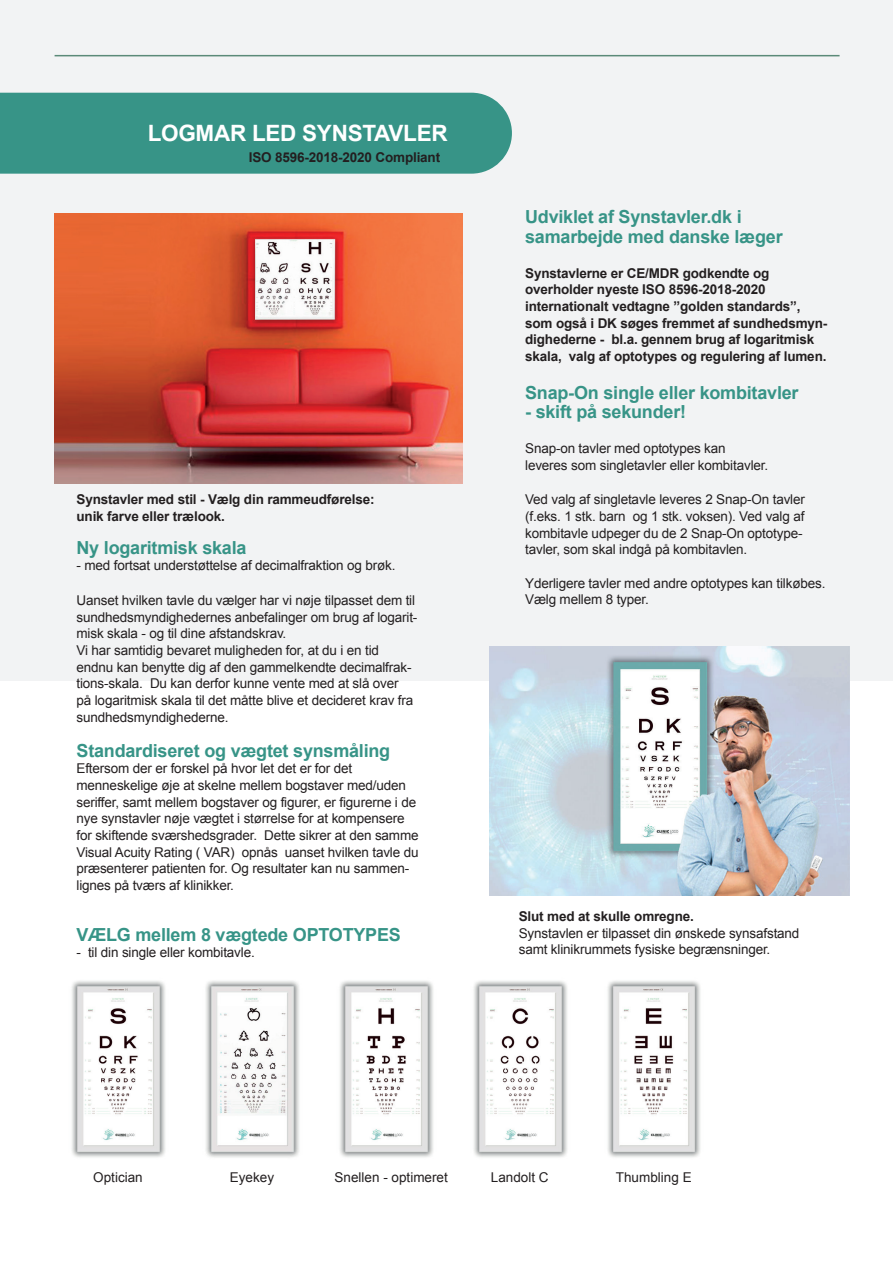
<style>
.page{position:relative;width:893px;height:1263px;background:#fff}
.page>*{position:absolute;margin:0;border:0;box-sizing:border-box;transform-origin:0 0}
.t1{font:700 22.5px "Arial";letter-spacing:-.01em;color:#fff}
.t2{font:700 18px/19.5px "Arial";letter-spacing:-.01em;color:#379487}
.t3{font:13.5px/16.6px "Arial";letter-spacing:-.01em;color:#231f20}
.t4{font:700 13.5px/16.6px "Arial";letter-spacing:-.01em;color:#231f20}
</style>
<div class="page">
<div style="left:0;top:0;width:893px;height:680px;background:#f2f3f4"></div>
<hr style="left:55px;top:55px;width:784px;height:1px;background:#5b8a78">
<img style="left:490px;top:646px;width:360px;height:250px">
<img style="left:55px;top:214px;width:407px;height:270px">
<div style="left:0;top:93px;width:512px;height:81px;background:#379487"></div>
<img style="left:71px;top:981px;width:94px;height:176px">
<img style="left:205px;top:981px;width:94px;height:177px">
<img style="left:339px;top:981px;width:94px;height:176px">
<img style="left:473px;top:981px;width:94px;height:176px">
<img style="left:607px;top:981px;width:93px;height:176px">
<h1 class="t1" style="left:148px;top:119px;width:302px">LOGMAR LED SYNSTAVLER</h1>
<p class="t4" style="left:249px;top:149px;width:193px">ISO 8596-2018-2020 Compliant</p>
<p class="t4" style="left:77px;top:491px;width:300px">Synstavler med stil - Vælg din rammeudførelse: unik farve eller trælook.</p>
<h2 class="t2" style="left:77px;top:538px;width:171px">Ny logaritmisk skala</h2>
<p class="t3" style="left:77px;top:557px;width:320px">- med fortsat understøttelse af decimalfraktion og brøk.</p>
<p class="t3" style="left:77px;top:592px;width:342px">Uanset hvilken tavle du vælger har vi nøje tilpasset dem til sundhedsmyndighedernes anbefalinger om brug af logarit&shy;misk skala - og til dine afstandskrav.<br>Vi har samtidig bevaret muligheden for, at du i en tid endnu kan benytte dig af den gammelkendte decimalfrak&shy;tions-skala. Du kan derfor kunne vente med at slå over<br>på logaritmisk skala til det måtte blive et decideret krav fra sundhedsmyndighederne.</p>
<h2 class="t2" style="left:77px;top:741px;width:315px">Standardiseret og vægtet synsmåling</h2>
<p class="t3" style="left:77px;top:760px;width:344px">Eftersom der er forskel på hvor let det er for det menneskelige øje at skelne mellem bogstaver med/uden seriffer, samt mellem bogstaver og figurer, er figurerne i de nye synstavler nøje vægtet i størrelse for at kompensere for skiftende sværshedsgrader. Dette sikrer at den samme Visual Acuity Rating ( VAR) opnås uanset hvilken tavle du præsenterer patienten for. Og resultater kan nu sammen&shy;lignes på tværs af klinikker.</p>
<h2 class="t2" style="left:77px;top:925px;width:326px">VÆLG mellem 8 vægtede OPTOTYPES</h2>
<p class="t3" style="left:77px;top:944px;width:180px">- til din single eller kombitavle.</p>
<h2 class="t2" style="left:525px;top:208px;width:259px">Udviklet af Synstavler.dk i samarbejde med danske læger</h2>
<p class="t4" style="left:525px;top:265px;width:304px">Synstavlerne er CE/MDR godkendte og overholder nyeste ISO 8596-2018-2020 internationalt vedtagne ”golden standards”, som også i DK søges fremmet af sundhedsmyn&shy;dighederne - bl.a. gennem brug af logaritmisk skala, valg af optotypes og regulering af lumen.</p>
<h2 class="t2" style="left:525px;top:383px;width:275px">Snap-On single eller kombitavler</h2>
<h2 class="t2" style="left:525px;top:403px;width:162px">- skift på sekunder!</h2>
<p class="t3" style="left:525px;top:440px;width:245px">Snap-on tavler med optotypes kan leveres som singletavler eller kombitavler.</p>
<p class="t3" style="left:525px;top:491px;width:281px">Ved valg af singletavle leveres 2 Snap-On tavler (f.eks. 1 stk. barn og 1 stk. voksen). Ved valg af kombitavle udpeger du de 2 Snap-On optotype&shy;tavler, som skal indgå på kombitavlen.</p>
<p class="t3" style="left:525px;top:575px;width:302px">Yderligere tavler med andre optotypes kan tilkøbes.<br>Vælg mellem 8 typer.</p>
<p class="t4" style="left:519px;top:908px;width:177px">Slut med at skulle omregne.</p>
<p class="t3" style="left:519px;top:925px;width:282px">Synstavlen er tilpasset din ønskede synsafstand samt klinikrummets fysiske begrænsninger.</p>
<p class="t3" style="left:93px;top:1169px;width:51px">Optician</p>
<p class="t3" style="left:230px;top:1169px;width:46px">Eyekey</p>
<p class="t3" style="left:335px;top:1169px;width:115px">Snellen - optimeret</p>
<p class="t3" style="left:491px;top:1169px;width:59px">Landolt C</p>
<p class="t3" style="left:616px;top:1169px;width:77px">Thumbling E</p>
</div>
